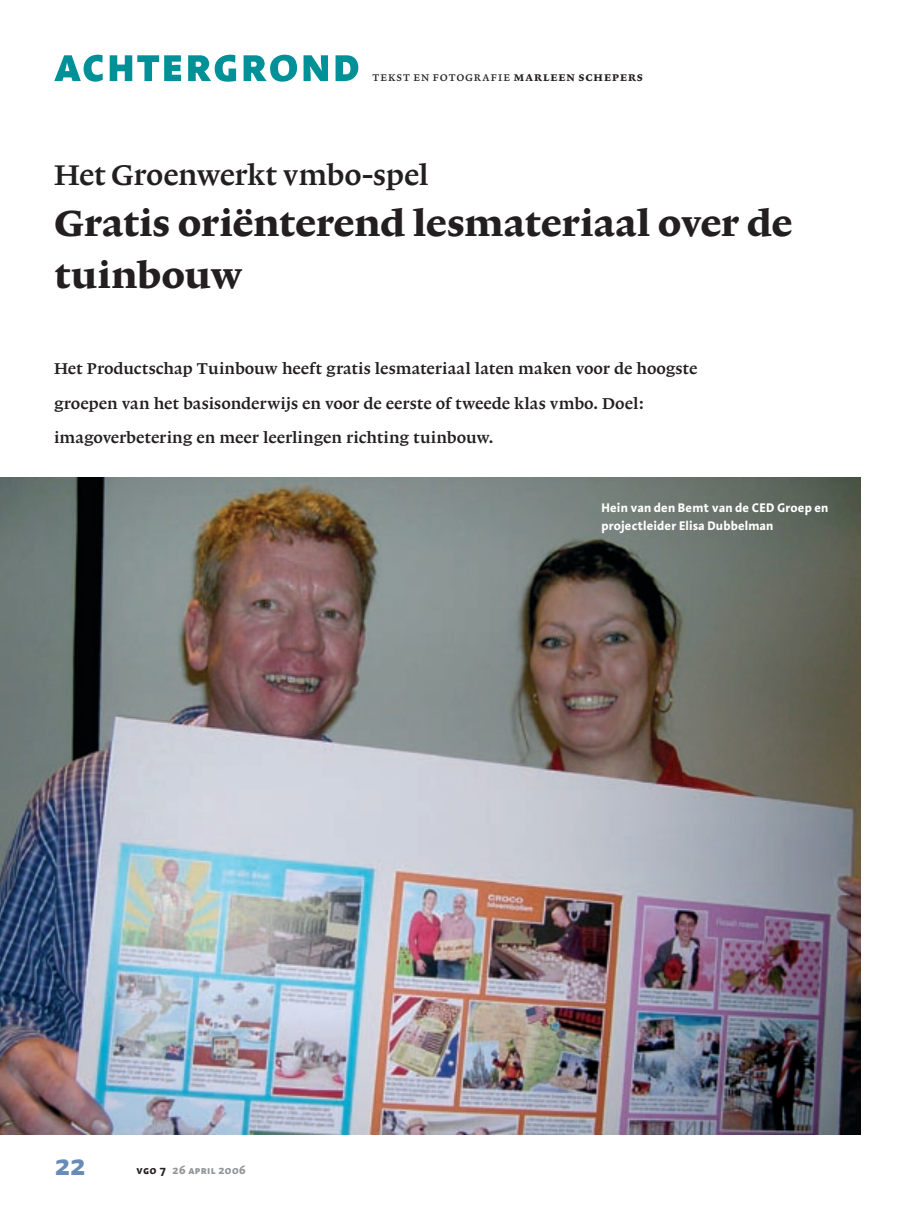
<style>
.page{position:relative;width:915px;height:1212px;background:#fff}
.page>*{position:absolute;margin:0;border:0;box-sizing:border-box;transform-origin:0 0}
.t1{font:700 52.5px "Linotype Aroma SC";letter-spacing:.015em;color:#009097}
.t2{font:500 38.25px/51.8px "Lexicon No 1 Roman E";color:#231f20}
.t3{font:500 30px "Lexicon No 1 Roman C";letter-spacing:-.01em;color:#231f20}
.t4{font:700 30px "Linotype Aroma";color:#688cb6}
.t5{font:500 16.5px/34.5px "Lexicon No 1 Roman C";letter-spacing:.005em;color:#231f20}
.t6{font:700 12.75px/17.2px "Linotype Aroma";letter-spacing:.01em;color:#fff}
.t7{font:12.75px "Lexicon No 1 Roman A Exp";letter-spacing:.065em;color:#231f20}
.t8{font:700 12px "Linotype Aroma SC";letter-spacing:.025em;color:#939598}
.s1{font-family:"Lexicon No 1 Roman D Exp"}
.s2{color:#231f20}
</style>
<div class="page">
<img style="left:0;top:478px;width:860px;height:656px">
<h1 class="t1" style="left:54px;top:28px;width:308px">achtergrond</h1>
<p class="t7" style="left:372px;top:70px;width:272px">tekst en fotografie <span class="s1">marleen schepers</span></p>
<h3 class="t3" style="left:54px;top:158px;width:376px">Het Groenwerkt vmbo-spel</h3>
<h2 class="t2" style="left:54px;top:198px;width:739px">Gratis oriënterend lesmateriaal over de tuinbouw</h2>
<p class="t5" style="left:54px;top:352px;width:644px">Het Productschap Tuinbouw heeft gratis lesmateriaal laten maken voor de hoogste groepen van het basisonderwijs en voor de eerste of tweede klas vmbo. Doel: imagoverbetering en meer leerlingen richting tuinbouw.</p>
<h3 class="t4" style="left:54px;top:1144px;width:33px">22</h3>
<p class="t8" style="left:136px;top:1162px;width:111px"><span class="s2">vgo 7</span> 26 april 2006</p>
<p class="t6" style="left:601px;top:499px;width:228px">Hein van den Bemt van de CED Groep en projectleider Elisa Dubbelman</p>
</div>
